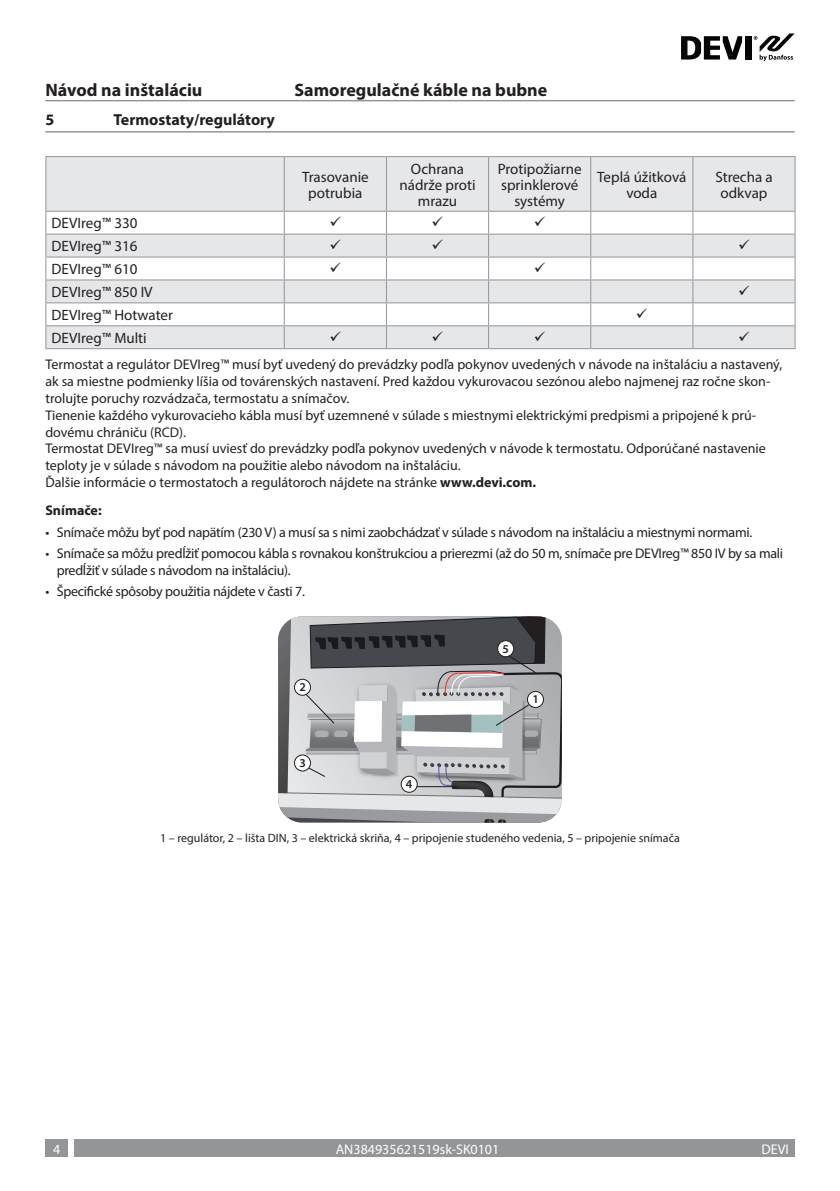
<style>
.page{position:relative;width:840px;height:1191px;background:#fff}
.page>*{position:absolute;margin:0;border:0;box-sizing:border-box;transform-origin:0 0}
.t1{font:700 18px "Myriad Pro";color:#231f20}
.t2{font:700 16px "Myriad Pro";color:#231f20}
.DEVI_NumberListConti{font:15px/16px "Myriad Pro";color:#231f20;text-align:center}
.DEVI_TableText{font:15px "Myriad Pro";color:#231f20}
.DEVI_Body{font:14px/16.8px "Myriad Pro";color:#231f20}
.DEVI_Body-2{font:14px/16px "Myriad Pro";letter-spacing:-.02em;color:#231f20}
.t3{font:14px "Myriad Pro";color:#fff}
.DEVI_Body-3{font:700 14px "Myriad Pro";color:#231f20}
.DEVI_BulletsLast{font:12px "Myriad Pro";color:#231f20}
.t4{font:600 12px "Myriad Pro";color:#231f20}
.s1{font-weight:700}
</style>
<div class="page">
<hr style="left:45px;top:131px;width:749px;height:2px;background:#939598">
<svg style="left:46px;top:157px;width:748px;height:191px;fill:#e6e7e9"></svg>
<hr style="left:45px;top:156px;width:239px;height:1px;background:#939598">
<hr style="left:45px;top:157px;width:1px;height:54px;background:#939598">
<hr style="left:284px;top:156px;width:102px;height:1px;background:#939598">
<hr style="left:283px;top:157px;width:1px;height:54px;background:#939598">
<hr style="left:386px;top:156px;width:102px;height:1px;background:#939598">
<hr style="left:386px;top:157px;width:1px;height:54px;background:#939598">
<hr style="left:488px;top:156px;width:102px;height:1px;background:#939598">
<hr style="left:488px;top:157px;width:1px;height:54px;background:#939598">
<hr style="left:590px;top:156px;width:102px;height:1px;background:#939598">
<hr style="left:590px;top:157px;width:1px;height:54px;background:#939598">
<hr style="left:692px;top:156px;width:103px;height:1px;background:#939598">
<hr style="left:692px;top:157px;width:1px;height:54px;background:#939598">
<hr style="left:794px;top:157px;width:1px;height:54px;background:#939598">
<hr style="left:45px;top:211px;width:239px;height:1px;background:#939598">
<hr style="left:284px;top:211px;width:102px;height:1px;background:#939598">
<hr style="left:386px;top:211px;width:102px;height:1px;background:#939598">
<hr style="left:488px;top:211px;width:102px;height:1px;background:#939598">
<hr style="left:590px;top:211px;width:102px;height:1px;background:#939598">
<hr style="left:692px;top:211px;width:103px;height:1px;background:#939598">
<hr style="left:45px;top:234px;width:239px;height:1px;background:#939598">
<hr style="left:284px;top:234px;width:102px;height:1px;background:#939598">
<hr style="left:386px;top:234px;width:102px;height:1px;background:#939598">
<hr style="left:488px;top:234px;width:102px;height:1px;background:#939598">
<hr style="left:590px;top:234px;width:102px;height:1px;background:#939598">
<hr style="left:692px;top:234px;width:103px;height:1px;background:#939598">
<hr style="left:45px;top:256px;width:239px;height:1px;background:#939598">
<hr style="left:284px;top:256px;width:102px;height:1px;background:#939598">
<hr style="left:386px;top:256px;width:102px;height:1px;background:#939598">
<hr style="left:488px;top:256px;width:102px;height:1px;background:#939598">
<hr style="left:590px;top:256px;width:102px;height:1px;background:#939598">
<hr style="left:692px;top:256px;width:103px;height:1px;background:#939598">
<hr style="left:45px;top:279px;width:239px;height:1px;background:#939598">
<hr style="left:284px;top:279px;width:102px;height:1px;background:#939598">
<hr style="left:386px;top:279px;width:102px;height:1px;background:#939598">
<hr style="left:488px;top:279px;width:102px;height:1px;background:#939598">
<hr style="left:590px;top:279px;width:102px;height:1px;background:#939598">
<hr style="left:692px;top:279px;width:103px;height:1px;background:#939598">
<hr style="left:45px;top:302px;width:239px;height:1px;background:#939598">
<hr style="left:284px;top:302px;width:102px;height:1px;background:#939598">
<hr style="left:386px;top:302px;width:102px;height:1px;background:#939598">
<hr style="left:488px;top:302px;width:102px;height:1px;background:#939598">
<hr style="left:590px;top:302px;width:102px;height:1px;background:#939598">
<hr style="left:692px;top:302px;width:103px;height:1px;background:#939598">
<hr style="left:45px;top:325px;width:239px;height:1px;background:#939598">
<svg style="left:45px;top:212px;width:1px;height:136px"></svg>
<hr style="left:284px;top:325px;width:102px;height:1px;background:#939598">
<svg style="left:283px;top:212px;width:1px;height:136px"></svg>
<hr style="left:386px;top:325px;width:102px;height:1px;background:#939598">
<svg style="left:386px;top:212px;width:1px;height:136px"></svg>
<hr style="left:488px;top:325px;width:102px;height:1px;background:#939598">
<svg style="left:488px;top:212px;width:1px;height:136px"></svg>
<hr style="left:590px;top:325px;width:102px;height:1px;background:#939598">
<svg style="left:590px;top:212px;width:1px;height:136px"></svg>
<hr style="left:692px;top:325px;width:103px;height:1px;background:#939598">
<svg style="left:692px;top:212px;width:1px;height:136px"></svg>
<svg style="left:794px;top:212px;width:1px;height:136px"></svg>
<hr style="left:45px;top:348px;width:239px;height:1px;background:#939598">
<hr style="left:284px;top:348px;width:102px;height:1px;background:#939598">
<hr style="left:386px;top:348px;width:102px;height:1px;background:#939598">
<hr style="left:488px;top:348px;width:102px;height:1px;background:#939598">
<hr style="left:590px;top:348px;width:102px;height:1px;background:#939598">
<hr style="left:692px;top:348px;width:103px;height:1px;background:#939598">
<svg style="left:283px;top:814px;width:274px;height:8px;background:#8f9194"></svg>
<svg style="left:278px;top:798px;width:283px;height:16px;background:#d5d7d9"></svg>
<svg style="left:278px;top:617px;width:19px;height:181px"></svg>
<svg style="left:278px;top:619px;width:13px;height:174px;background:#717174"></svg>
<svg style="left:297px;top:616px;width:264px;height:182px;background:#a1a2a5"></svg>
<hr style="left:410px;top:786px;width:47px;height:1px;background:#1a1a1e">
<svg style="left:527px;top:691px;width:16px;height:16px"></svg>
<div style="left:526px;top:691px;width:17px;height:17px;border:1px solid #231f20;border-radius:50%"></div>
<div style="left:294px;top:679px;width:16px;height:16px;background:#fff;border-radius:50%"></div>
<div style="left:294px;top:679px;width:17px;height:17px;border:1px solid #231f20;border-radius:50%"></div>
<div style="left:294px;top:755px;width:16px;height:16px;background:#fff;border-radius:50%"></div>
<div style="left:294px;top:754px;width:17px;height:17px;border:1px solid #231f20;border-radius:50%"></div>
<div style="left:401px;top:776px;width:16px;height:16px;background:#fff;border-radius:50%"></div>
<div style="left:400px;top:775px;width:17px;height:17px;border:1px solid #231f20;border-radius:50%"></div>
<div style="left:497px;top:640px;width:16px;height:16px;background:#fff;border-radius:50%"></div>
<div style="left:497px;top:640px;width:17px;height:17px;border:1px solid #231f20;border-radius:50%"></div>
<div style="left:74px;top:1140px;width:720px;height:17px;background:#939598"></div>
<div style="left:45px;top:1140px;width:23px;height:17px;background:#939598"></div>
<div style="left:744px;top:36px;width:6px;height:24px;background:#060504"></div>
<svg style="left:681px;top:36px;width:60px;height:24px"></svg>
<svg style="left:753px;top:33px;width:41px;height:28px"></svg>
<hr style="left:45px;top:100px;width:749px;height:1px;background:#939598">
<svg style="left:330px;top:217px;width:10px;height:10px"></svg>
<svg style="left:432px;top:217px;width:10px;height:10px"></svg>
<svg style="left:534px;top:217px;width:10px;height:10px"></svg>
<svg style="left:330px;top:240px;width:10px;height:9px"></svg>
<svg style="left:432px;top:240px;width:10px;height:9px"></svg>
<svg style="left:738px;top:240px;width:11px;height:9px"></svg>
<svg style="left:330px;top:263px;width:10px;height:9px"></svg>
<svg style="left:534px;top:263px;width:10px;height:9px"></svg>
<svg style="left:738px;top:285px;width:11px;height:10px"></svg>
<svg style="left:636px;top:308px;width:10px;height:10px"></svg>
<svg style="left:330px;top:331px;width:10px;height:10px"></svg>
<svg style="left:432px;top:331px;width:10px;height:10px"></svg>
<svg style="left:534px;top:331px;width:10px;height:10px"></svg>
<svg style="left:738px;top:331px;width:11px;height:10px"></svg>
<p class="t1" style="left:45px;top:79px;width:158px">Návod na inštaláciu</p>
<p class="t1" style="left:294px;top:79px;width:254px">Samoregulačné káble na bubne</p>
<p class="t2" style="left:45px;top:110px;width:10px">5</p>
<p class="t2" style="left:113px;top:110px;width:163px">Termostaty/regulátory</p>
<p class="DEVI_NumberListConti" style="left:302px;top:168px;width:68px">Trasovanie potrubia</p>
<p class="DEVI_NumberListConti" style="left:399px;top:160px;width:78px">Ochrana nádrže proti mrazu</p>
<p class="DEVI_NumberListConti" style="left:497px;top:160px;width:85px">Protipožiarne sprinklerové systémy</p>
<p class="DEVI_NumberListConti" style="left:597px;top:168px;width:91px">Teplá úžitková voda</p>
<p class="DEVI_NumberListConti" style="left:715px;top:168px;width:59px">Strecha a odkvap</p>
<p class="DEVI_TableText" style="left:52px;top:214px;width:87px">DEVIreg™ 330</p>
<p class="DEVI_TableText" style="left:52px;top:237px;width:87px">DEVIreg™ 316</p>
<p class="DEVI_TableText" style="left:52px;top:260px;width:87px">DEVIreg™ 610</p>
<p class="DEVI_TableText" style="left:52px;top:283px;width:102px">DEVIreg™ 850 IV</p>
<p class="DEVI_TableText" style="left:52px;top:305px;width:123px">DEVIreg™ Hotwater</p>
<p class="DEVI_TableText" style="left:52px;top:328px;width:97px">DEVIreg™ Multi</p>
<p class="DEVI_Body" style="left:45px;top:356px;width:738px">Termostat a regulátor DEVIreg™ musí byť uvedený do prevádzky podľa pokynov uvedených v návode na inštaláciu a nastavený, ak sa miestne podmienky líšia od továrenských nastavení. Pred každou vykurovacou sezónou alebo najmenej raz ročne skon&shy;trolujte poruchy rozvádzača, termostatu a snímačov.<br>Tienenie každého vykurovacieho kábla musí byť uzemnené v súlade s miestnymi elektrickými predpismi a pripojené k prú&shy;dovému chrániču (RCD).<br>Termostat DEVIreg™ sa musí uviesť do prevádzky podľa pokynov uvedených v návode k termostatu. Odporúčané nastavenie teploty je v súlade s návodom na použitie alebo návodom na inštaláciu.<br>Ďalšie informácie o termostatoch a regulátoroch nájdete na stránke <span class="s1">www.devi.com.</span></p>
<p class="DEVI_Body-3" style="left:45px;top:501px;width:58px">Snímače:</p>
<p class="DEVI_Body-2" style="left:45px;top:524px;width:706px">• Snímače môžu byť pod napätím (230 V) a musí sa s nimi zaobchádzať v súlade s návodom na inštaláciu a miestnymi normami.</p>
<p class="DEVI_Body-2" style="left:57px;top:545px;width:727px;text-indent:-11px">• Snímače sa môžu predĺžiť pomocou kábla s rovnakou konštrukciou a prierezmi (až do 50 m, snímače pre DEVIreg™ 850 IV by sa mali predĺžiť v súlade s návodom na inštaláciu).</p>
<p class="DEVI_Body-2" style="left:45px;top:583px;width:260px">• Špecifické spôsoby použitia nájdete v časti 7.</p>
<p class="t4" style="left:299px;top:679px;width:8px">2</p>
<p class="t4" style="left:299px;top:755px;width:8px">3</p>
<p class="t4" style="left:405px;top:776px;width:8px">4</p>
<p class="t4" style="left:502px;top:641px;width:8px">5</p>
<p class="t4" style="left:532px;top:692px;width:8px">1</p>
<p class="DEVI_BulletsLast" style="left:160px;top:830px;width:521px">1 – regulátor, 2 – lišta DIN, 3 – elektrická skriňa, 4 – pripojenie studeného vedenia, 5 – pripojenie snímača</p>
<p class="t3" style="left:53px;top:1140px;width:9px">4</p>
<p class="t3" style="left:335px;top:1140px;width:165px">AN384935621519sk-SK0101</p>
<p class="t3" style="left:761px;top:1140px;width:29px">DEVI</p>
</div>
